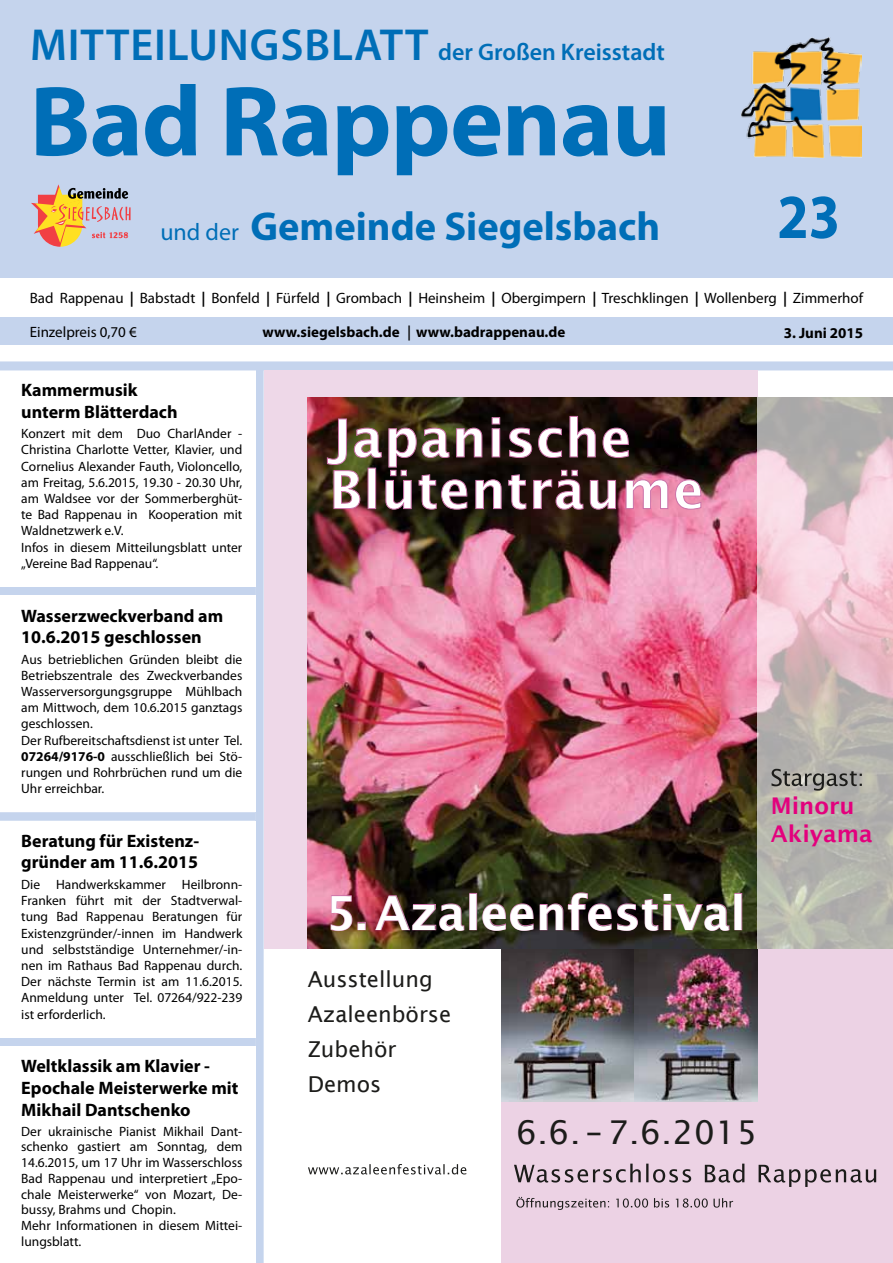
<style>
.page{position:relative;width:893px;height:1263px;background:#fff}
.page>*{position:absolute;margin:0;border:0;box-sizing:border-box;transform-origin:0 0}
.t1{font:700 100.5px "Myriad Pro";letter-spacing:-.01em;color:#006eb7}
.t2{font:700 63px "Myriad Pro";color:#006eb7;scale:.9 1}
.t3{font:600 47.1px "Lucida Sans";color:#fff}
.t4{font:700 40.5px "Myriad Pro";color:#006eb7}
.t5{font:32.85px "Lucida Sans";color:#1c1c1a}
.t6{font:600 24px "Myriad Pro";color:#006eb7}
.t7{font:600 22.95px/27.6px "Lucida Sans";color:#e3007d}
.t8{font:21.9px/35.1px "Lucida Sans";color:#1c1c1a}
.t9{font:700 18px/21.6px "Myriad Pro";color:#000}
.t10{font:15px "Myriad Pro";color:#000}
.t11{font:700 15px "Myriad Pro";color:#000}
.t12{font:13.5px/16.2px "Myriad Pro";color:#000}
.s1{font-size:45px}
.s2{font-weight:400;font-size:24px}
.s3{font-weight:700;font-style:italic}
.s4{font-family:"Futura BT";font-weight:500}
.s5{font-weight:700}
</style>
<div class="page">
<div style="left:255px;top:370px;width:9px;height:893px;background:#c5d4ed"></div>
<div style="left:0;top:587px;width:255px;height:8px;background:#c5d4ed"></div>
<div style="left:0;top:812px;width:255px;height:9px;background:#c5d4ed"></div>
<div style="left:0;top:1037px;width:255px;height:9px;background:#c5d4ed"></div>
<div style="left:0;top:317px;width:893px;height:27px;background:#c5d4ed"></div>
<div style="left:0;top:0;width:893px;height:277px;background:#c5d4ed"></div>
<img style="left:742px;top:38px;width:119px;height:119px">
<div style="left:0;top:361px;width:893px;height:9px;background:#c5d4ed"></div>
<svg style="left:31px;top:184px;width:100px;height:63px"></svg>
<div style="left:501px;top:949px;width:392px;height:314px;background:#ecd2e4"></div>
<img style="left:634px;top:949px;width:123px;height:152px">
<img style="left:502px;top:949px;width:132px;height:152px">
<div style="left:264px;top:370px;width:493px;height:579px;background:#eed8e8"></div>
<img style="left:308px;top:398px;width:449px;height:551px">
<svg style="left:757px;top:398px;width:136px;height:551px;background:#ccbcbd"></svg>
<svg style="left:327px;top:416px;width:374px;height:94px;background:#6d5a59"></svg>
<svg style="left:771px;top:769px;width:91px;height:22px;background:#908f8a"></svg>
<svg style="left:514px;top:1163px;width:362px;height:24px"></svg>
<svg style="left:308px;top:1164px;width:158px;height:10px"></svg>
<svg style="left:516px;top:1197px;width:217px;height:13px"></svg>
<svg style="left:331px;top:895px;width:21px;height:36px"></svg>
<div style="left:358px;top:922px;width:7px;height:8px;border:1px solid #cb72a8"></div>
<img style="left:376px;top:895px;width:88px;height:35px">
<div style="left:470px;top:893px;width:7px;height:37px;border:1px solid #cb72a8"></div>
<svg style="left:483px;top:904px;width:50px;height:26px"></svg>
<svg style="left:540px;top:893px;width:71px;height:37px;background:#302222"></svg>
<svg style="left:617px;top:899px;width:41px;height:31px"></svg>
<svg style="left:664px;top:894px;width:65px;height:36px;background:#4d4b31"></svg>
<div style="left:735px;top:893px;width:7px;height:37px;border:1px solid #cb72a8"></div>
<div style="left:0;top:820px;width:255px;height:217px;background:#fff"></div>
<h3 class="t6" style="left:30px;top:37px;width:636px"><span class="s1">Mitteilungsblatt</span> der Großen Kreisstadt</h3>
<h1 class="t1" style="left:30px;top:56px;width:642px">Bad Rappenau</h1>
<h3 class="t4" style="left:160px;top:200px;width:501px"><span class="s2">und der</span> Gemeinde Siegelsbach</h3>
<h2 class="t2" style="left:777px;top:176px;width:71px">23</h2>
<p class="t10" style="left:30px;top:289px;width:835px">Bad Rappenau <span class="s3">|</span> Babstadt <span class="s3">|</span> Bonfeld <span class="s3">|</span> Fürfeld <span class="s3">|</span> Grombach <span class="s3">|</span> Heinsheim <span class="s3">|</span> Obergimpern <span class="s3">|</span> Treschklingen <span class="s3">|</span> Wollenberg <span class="s3">|</span> Zimmerhof</p>
<p class="t10" style="left:30px;top:323px;width:109px">Einzelpreis 0,70 €</p>
<p class="t11" style="left:263px;top:322px;width:304px">www.siegelsbach.de <span class="s4">|</span> www.badrappenau.de</p>
<p class="t11" style="left:784px;top:323px;width:81px">3. Juni 2015</p>
<h3 class="t9" style="left:21px;top:379px;width:158px">Kammermusik unterm Blätterdach</h3>
<p class="t12" style="left:21px;top:425px;width:223px">Konzert mit dem Duo CharlAnder - Christina Charlotte Vetter, Klavier, und Cornelius Alexander Fauth, Violoncello, am Freitag, 5.6.2015, 19.30 - 20.30 Uhr, am Waldsee vor der Sommerberghüt&shy;te Bad Rappenau in Kooperation mit Waldnetzwerk e.V.<br>Infos in diesem Mitteilungsblatt unter „Vereine Bad Rappenau“.</p>
<h3 class="t9" style="left:21px;top:604px;width:203px">Wasserzweckverband am<br>10.6.2015 geschlossen</h3>
<p class="t12" style="left:21px;top:651px;width:223px">Aus betrieblichen Gründen bleibt die Betriebszentrale des Zweckverbandes Wasserversorgungsgruppe Mühlbach am Mittwoch, dem 10.6.2015 ganztags geschlossen.<br>Der Rufbereitschaftsdienst ist unter Tel.<br><span class="s5">07264/9176-0</span> ausschließlich bei Stö&shy;rungen und Rohrbrüchen rund um die Uhr erreichbar.</p>
<h3 class="t9" style="left:21px;top:829px;width:179px">Beratung für Existenz&shy;gründer am 11.6.2015</h3>
<p class="t12" style="left:21px;top:876px;width:223px;text-align:justify">Die Handwerkskammer Heilbronn-Franken führt mit der Stadtverwal&shy;tung Bad Rappenau Beratungen für Existenzgründer/-innen im Handwerk und selbstständige Unternehmer/-in&shy;nen im Rathaus Bad Rappenau durch.<br>Der nächste Termin ist am 11.6.2015.<br>Anmeldung unter Tel. 07264/922-239 ist erforderlich.</p>
<h3 class="t9" style="left:21px;top:1055px;width:219px">Weltklassik am Klavier -<br>Epochale Meisterwerke mit<br>Mikhail Dantschenko</h3>
<p class="t12" style="left:21px;top:1123px;width:223px;line-height:15.8px">Der ukrainische Pianist Mikhail Dant&shy;schenko gastiert am Sonntag, dem<br>14.6.2015, um 17 Uhr im Wasserschloss<br>Bad Rappenau und interpretiert „Epo&shy;chale Meisterwerke“ von Mozart, De&shy;bussy, Brahms und Chopin.<br>Mehr Informationen in diesem Mittei&shy;lungsblatt.</p>
<h3 class="t7" style="left:771px;top:792px;width:103px">Minoru<br>Akiyama</h3>
<h3 class="t3" style="left:326px;top:886px;width:422px">5. Azaleenfestival</h3>
<h3 class="t8" style="left:308px;top:961px;width:145px">Ausstellung<br>Azaleenbörse<br>Zubehör<br>Demos</h3>
<h3 class="t5" style="left:516px;top:1113px;width:243px">6.6. – 7.6.2015</h3>
</div>
